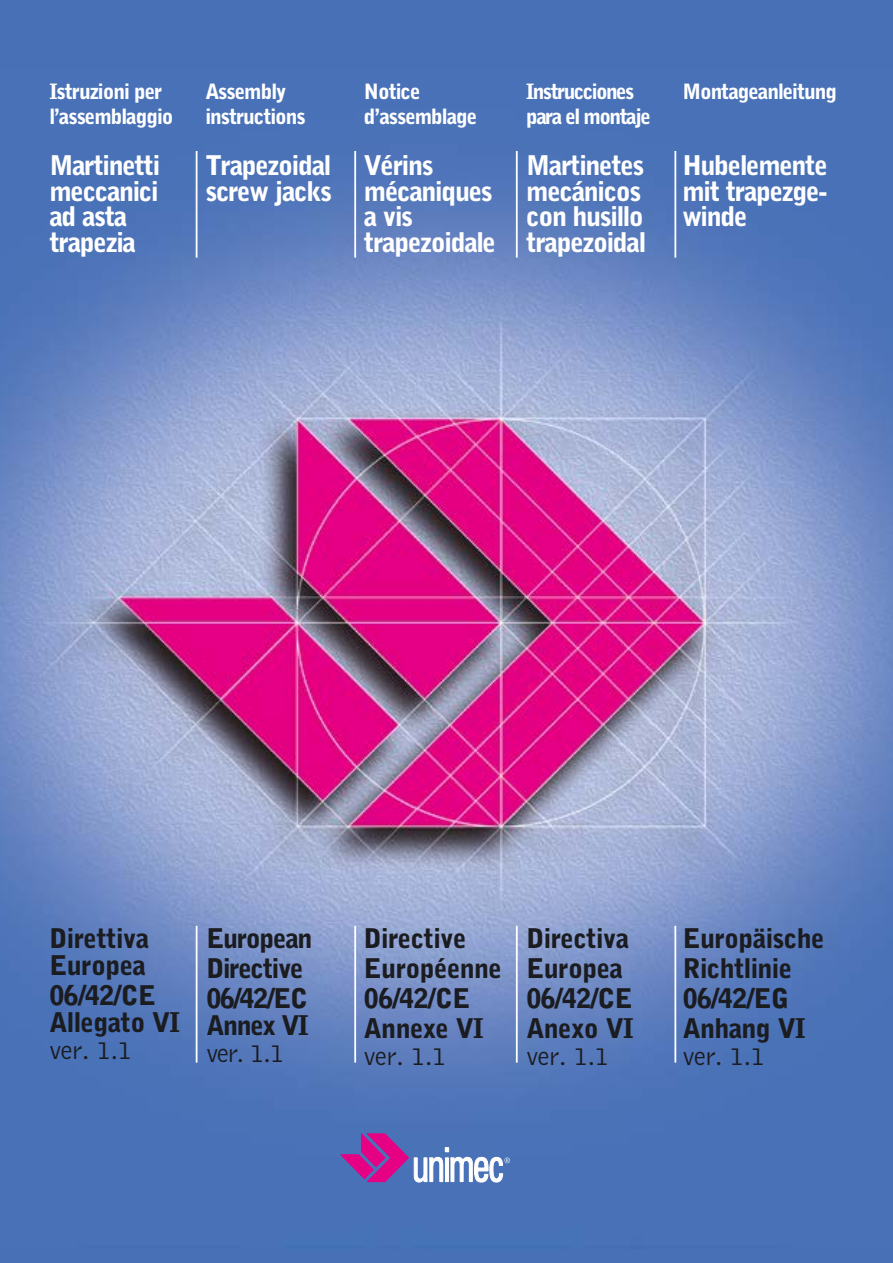
<style>
.page{position:relative;width:893px;height:1263px;background:#4770b6}
.page>*{position:absolute;margin:0;border:0;box-sizing:border-box;transform-origin:0 0}
.t1{font:900 27px/25.5px "Bell Gothic Std";letter-spacing:-.05em;color:#fff}
.t2{font:900 27px/30px "Bell Gothic Std";letter-spacing:-.025em;color:#1b1c20}
.t3{font:300 27px "Bell Gothic Std";letter-spacing:-.025em;color:#1b1c20}
.t4{font:900 27px/30px "Bell Gothic Std";letter-spacing:-.05em;color:#1b1c20}
.t5{font:900 21px/25.5px "Bell Gothic Std";letter-spacing:-.05em;color:#fff}
.t6{font:900 21px/25.5px "Bell Gothic Std";letter-spacing:-.075em;color:#fff}
</style>
<div class="page">
<img style="left:0;top:151px;width:893px;height:1032px">
<svg style="left:341px;top:1134px;width:169px;height:48px"></svg>
<hr style="left:196px;top:151px;width:1px;height:107px;background:#fff">
<hr style="left:196px;top:926px;width:1px;height:136px;background:#fff">
<hr style="left:354px;top:151px;width:2px;height:107px;background:#fff">
<hr style="left:354px;top:926px;width:2px;height:136px;background:#fff">
<hr style="left:516px;top:151px;width:2px;height:107px;background:#fff">
<hr style="left:516px;top:926px;width:2px;height:136px;background:#fff">
<hr style="left:674px;top:151px;width:2px;height:107px;background:#fff">
<hr style="left:674px;top:926px;width:2px;height:136px;background:#fff">
<p class="t5" style="left:49px;top:79px;width:126px">Istruzioni per l’assemblaggio</p>
<p class="t1" style="left:49px;top:153px;width:112px">Martinetti meccanici ad asta trapezia</p>
<p class="t5" style="left:205px;top:79px;width:102px">Assembly instructions</p>
<p class="t1" style="left:205px;top:153px;width:128px">Trapezoidal screw jacks</p>
<p class="t5" style="left:364px;top:79px;width:115px">Notice d’assemblage</p>
<p class="t1" style="left:364px;top:153px;width:134px">Vérins mécaniques a vis trapezoidale</p>
<p class="t6" style="left:526px;top:79px;width:126px">Instrucciones para el montaje</p>
<p class="t1" style="left:526px;top:153px;width:122px">Martinetes mecánicos con husillo trapezoidal</p>
<p class="t5" style="left:682px;top:79px;width:156px">Montageanleitung</p>
<p class="t1" style="left:682px;top:153px;width:147px;text-align:justify">Hubelemente mit trapezge&shy;winde</p>
<p class="t2" style="left:50px;top:925px;width:101px;line-height:27px">Direttiva<br>Europea</p>
<p class="t2" style="left:50px;top:982px;width:132px;line-height:27px">06/42/CE<br>Allegato VI</p>
<p class="t3" style="left:50px;top:1035px;width:84px">ver. 1.1</p>
<p class="t4" style="left:206px;top:923px;width:108px">European<br>Directive<br>06/42/EC</p>
<p class="t2" style="left:206px;top:1010px;width:104px">Annex VI</p>
<p class="t3" style="left:206px;top:1038px;width:80px">ver. 1.1</p>
<p class="t2" style="left:364px;top:923px;width:139px">Directive<br>Européenne<br>06/42/CE<br>Annexe VI</p>
<p class="t3" style="left:364px;top:1041px;width:84px">ver. 1.1</p>
<p class="t2" style="left:527px;top:923px;width:108px">Directiva<br>Europea<br>06/42/CE<br>Anexo VI</p>
<p class="t3" style="left:527px;top:1041px;width:84px">ver. 1.1</p>
<p class="t2" style="left:683px;top:923px;width:143px">Europäische<br>Richtlinie<br>06/42/EG<br>Anhang VI</p>
<p class="t3" style="left:683px;top:1041px;width:84px">ver. 1.1</p>
</div>
